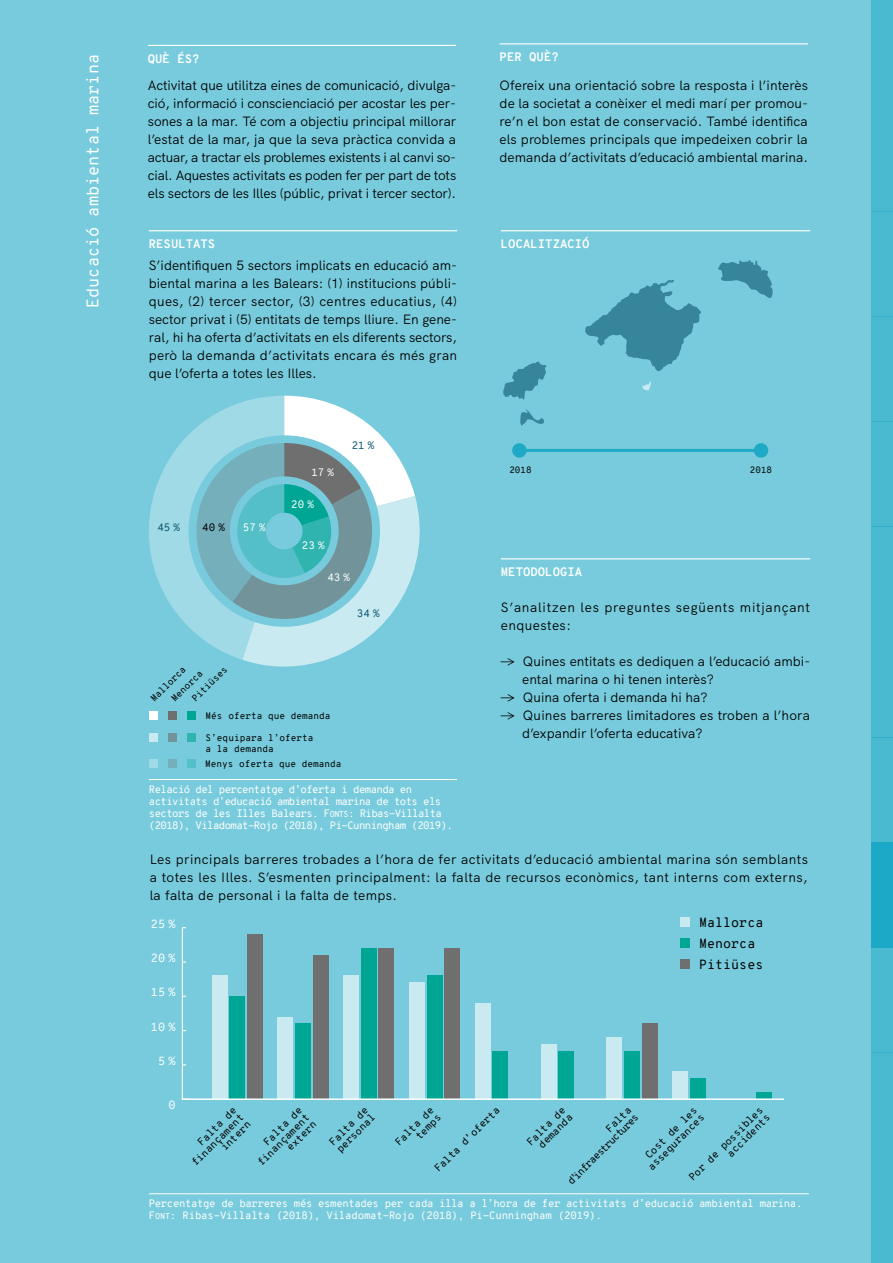
<style>
.page{position:relative;width:893px;height:1263px;background:#fff}
.page>*{position:absolute;margin:0;border:0;box-sizing:border-box;transform-origin:0 0}
.t1{font:16.5px "Overpass Mono";color:#fff}
.t2{font:13.5px/18px "HK Grotesk";letter-spacing:.005em;color:#000;text-align:justify}
.t3{font:13.5px/18px "HK Grotesk";letter-spacing:.055em;color:#000}
.t4{font:13.05px/20.7px "Overpass Mono";color:#000}
.t5{font:700 12px "Overpass Mono";color:#fff}
.t6{font:11.55px "Overpass Mono";color:#fff}
.t7{font:10.5px/12px "Overpass Mono";letter-spacing:-.06em;color:#fff}
.t8{font:10.5px/12px "Overpass Mono";letter-spacing:-.04em;color:#fff}
.t9{font:10.5px "Overpass Mono";color:#0c5770}
.t10{font:10.5px "Overpass Mono";color:#000}
.t11{font:10.05px/10.1px "Overpass Mono";color:#000;text-align:right}
.t12{font:9.3px/11.1px "Overpass Mono";color:#000}
.t13{font:9px "Overpass Mono";color:#000}
.s1{font-family:"Overpass Mono Regular SC800"}
.s2{font-family:"Overpass Mono Regular SC800";font-size:8.4px}
</style>
<div class="page">
<div style="left:1px;top:0;width:892px;height:1263px;background:#78cbdc"></div>
<div style="left:872px;top:0;width:21px;height:106px;background:#4abad1"></div>
<div style="left:872px;top:421px;width:21px;height:106px;background:#4abad1"></div>
<div style="left:872px;top:842px;width:21px;height:105px;background:#1ca9c7"></div>
<div style="left:872px;top:211px;width:21px;height:105px;background:#4abad1"></div>
<div style="left:872px;top:632px;width:21px;height:105px;background:#4abad1"></div>
<div style="left:872px;top:1053px;width:21px;height:105px;background:#4abad1"></div>
<div style="left:872px;top:106px;width:21px;height:105px;background:#4abad1"></div>
<div style="left:872px;top:527px;width:21px;height:105px;background:#4abad1"></div>
<div style="left:872px;top:947px;width:21px;height:106px;background:#4abad1"></div>
<div style="left:872px;top:316px;width:21px;height:106px;background:#4abad1"></div>
<div style="left:872px;top:737px;width:21px;height:105px;background:#4abad1"></div>
<div style="left:872px;top:1158px;width:21px;height:105px;background:#4abad1"></div>
<hr style="left:148px;top:45px;width:308px;height:1px;background:#fff">
<hr style="left:500px;top:43px;width:308px;height:1px;background:#fff">
<hr style="left:501px;top:558px;width:309px;height:1px;background:#fff">
<hr style="left:501px;top:230px;width:309px;height:1px;background:#fff">
<hr style="left:149px;top:230px;width:308px;height:1px;background:#fff">
<svg style="left:149px;top:396px;width:271px;height:271px"></svg>
<div style="left:149px;top:711px;width:9px;height:9px;background:#fff"></div>
<div style="left:168px;top:711px;width:9px;height:9px;background:#706f6f"></div>
<div style="left:187px;top:711px;width:9px;height:9px;background:#00a694"></div>
<div style="left:149px;top:734px;width:9px;height:8px;background:#c9eaf1"></div>
<div style="left:168px;top:734px;width:9px;height:8px;background:#73939a"></div>
<div style="left:187px;top:734px;width:9px;height:8px;background:#30b4b0"></div>
<div style="left:149px;top:760px;width:9px;height:8px;background:#a0dae6"></div>
<div style="left:168px;top:760px;width:9px;height:8px;background:#75afbb"></div>
<div style="left:187px;top:760px;width:9px;height:8px;background:#54bfc6"></div>
<hr style="left:149px;top:779px;width:308px;height:1px;background:#fff">
<hr style="left:149px;top:1193px;width:660px;height:1px;background:#fff">
<div style="left:247px;top:934px;width:16px;height:165px;background:#706f6f"></div>
<div style="left:313px;top:955px;width:15px;height:144px;background:#706f6f"></div>
<div style="left:378px;top:948px;width:16px;height:151px;background:#706f6f"></div>
<div style="left:444px;top:948px;width:16px;height:151px;background:#706f6f"></div>
<div style="left:642px;top:1024px;width:15px;height:75px;background:#706f6f"></div>
<div style="left:229px;top:996px;width:16px;height:103px;background:#00a694"></div>
<div style="left:295px;top:1024px;width:16px;height:75px;background:#00a694"></div>
<div style="left:361px;top:948px;width:16px;height:151px;background:#00a694"></div>
<div style="left:427px;top:976px;width:15px;height:123px;background:#00a694"></div>
<div style="left:492px;top:1051px;width:16px;height:48px;background:#00a694"></div>
<div style="left:558px;top:1051px;width:16px;height:48px;background:#00a694"></div>
<div style="left:624px;top:1051px;width:16px;height:48px;background:#00a694"></div>
<div style="left:690px;top:1078px;width:16px;height:21px;background:#00a694"></div>
<div style="left:756px;top:1092px;width:15px;height:7px;background:#00a694"></div>
<div style="left:212px;top:976px;width:16px;height:123px;background:#c9eaf1"></div>
<div style="left:278px;top:1017px;width:15px;height:82px;background:#c9eaf1"></div>
<div style="left:343px;top:976px;width:16px;height:123px;background:#c9eaf1"></div>
<div style="left:409px;top:982px;width:16px;height:117px;background:#c9eaf1"></div>
<div style="left:475px;top:1003px;width:16px;height:96px;background:#c9eaf1"></div>
<div style="left:541px;top:1044px;width:16px;height:55px;background:#c9eaf1"></div>
<div style="left:607px;top:1037px;width:15px;height:62px;background:#c9eaf1"></div>
<div style="left:672px;top:1072px;width:16px;height:27px;background:#c9eaf1"></div>
<hr style="left:182px;top:1098px;width:601px;height:2px;background:#fff">
<div style="left:681px;top:917px;width:9px;height:10px;background:#c9eaf1"></div>
<div style="left:681px;top:959px;width:9px;height:10px;background:#706f6f"></div>
<div style="left:681px;top:938px;width:9px;height:10px;background:#00a694"></div>
<hr style="left:182px;top:928px;width:1px;height:171px;background:#fff">
<hr style="left:520px;top:449px;width:241px;height:3px;background:#1ea9c6">
<div style="left:754px;top:443px;width:14px;height:15px;background:#1ea9c6;border-radius:50%"></div>
<svg style="left:585px;top:280px;width:116px;height:91px"></svg>
<svg style="left:718px;top:260px;width:55px;height:38px"></svg>
<svg style="left:503px;top:361px;width:43px;height:38px"></svg>
<svg style="left:520px;top:409px;width:24px;height:17px"></svg>
<svg style="left:642px;top:381px;width:9px;height:9px"></svg>
<div style="left:512px;top:443px;width:15px;height:15px;background:#1ea9c6;border-radius:50%"></div>
<p class="t1" style="left:81px;top:308px;width:256px;rotate:-90deg">Educació ambiental marina</p>
<p class="t5" style="left:148px;top:50px;width:53px">QUÈ ÉS?</p>
<p class="t2" style="left:148px;top:75px;width:310px">Activitat que utilitza eines de comunicació, divulga&shy;ció, informació i conscienciació per acostar les per&shy;sones a la mar. Té com a objectiu principal millorar l’estat de la mar, ja que la seva pràctica convida a actuar, a tractar els problemes existents i al canvi so&shy;cial. Aquestes activitats es poden fer per part de tots els sectors de les Illes (públic, privat i tercer sector).</p>
<p class="t5" style="left:500px;top:49px;width:61px">PER QUÈ?</p>
<p class="t2" style="left:500px;top:75px;width:310px">Ofereix una orientació sobre la resposta i l’interès de la societat a conèixer el medi marí per promou&shy;re’n el bon estat de conservació. També identifica els problemes principals que impedeixen cobrir la demanda d’activitats d’educació ambiental marina.</p>
<p class="t5" style="left:149px;top:236px;width:68px">RESULTATS</p>
<p class="t5" style="left:501px;top:236px;width:90px">LOCALITZACIÓ</p>
<p class="t2" style="left:149px;top:255px;width:310px">S’identifiquen 5 sectors implicats en educació am&shy;biental marina a les Balears: (1) institucions públi&shy;ques, (2) tercer sector, (3) centres educatius, (4) sector privat i (5) entitats de temps lliure. En gene&shy;ral, hi ha oferta d’activitats en els diferents sectors, però la demanda d’activitats encara és més gran que l’oferta a totes les Illes.</p>
<p class="t9" style="left:157px;top:520px;width:24px">45 %</p>
<p class="t10" style="left:202px;top:520px;width:24px">40 %</p>
<p class="t7" style="left:243px;top:521px;width:24px">57 %</p>
<p class="t12" style="left:148px;top:696px;width:47px;rotate:-45deg">Mallorca</p>
<p class="t12" style="left:190px;top:696px;width:47px;rotate:-45deg">Pitiüses</p>
<p class="t12" style="left:169px;top:696px;width:41px;rotate:-45deg">Menorca</p>
<p class="t7" style="left:311px;top:467px;width:24px">17 %</p>
<p class="t7" style="left:291px;top:498px;width:24px">20 %</p>
<p class="t7" style="left:302px;top:540px;width:24px">23 %</p>
<p class="t9" style="left:352px;top:437px;width:24px">21 %</p>
<p class="t7" style="left:327px;top:572px;width:24px">43 %</p>
<p class="t9" style="left:357px;top:605px;width:24px">34 %</p>
<p class="t12" style="left:206px;top:710px;width:127px">Més oferta que demanda</p>
<p class="t12" style="left:206px;top:732px;width:109px">S’equipara l’oferta a la demanda</p>
<p class="t12" style="left:205px;top:758px;width:138px">Menys oferta que demanda</p>
<p class="t7" style="left:149px;top:783px;width:306px">Relació del percentatge d’oferta i demanda en activitats d’educació ambiental marina de tots els sectors de les Illes Balears. <span class="s1">F</span><span class="s2">ONTS</span>: Ribas-Villalta (2018), Viladomat-Rojo (2018), Pi-Cunningham (2019).</p>
<p class="t13" style="left:509px;top:463px;width:24px">2018</p>
<p class="t13" style="left:750px;top:463px;width:24px">2018</p>
<p class="t5" style="left:501px;top:564px;width:83px">METODOLOGIA</p>
<p class="t3" style="left:501px;top:597px;width:311px">S’analitzen les preguntes següents mitjançant enquestes:</p>
<p class="t2" style="left:522px;top:651px;width:290px;text-indent:-21px">→ Quines entitats es dediquen a l’educació ambi&shy;ental marina o hi tenen interès?</p>
<p class="t2" style="left:501px;top:687px;width:208px">→ Quina oferta i demanda hi ha?</p>
<p class="t2" style="left:522px;top:705px;width:289px;text-indent:-21px">→ Quines barreres limitadores es troben a l’hora d’expandir l’oferta educativa?</p>
<p class="t2" style="left:150px;top:849px;width:660px">Les principals barreres trobades a l’hora de fer activitats d’educació ambiental marina són semblants a totes les Illes. S’esmenten principalment: la falta de recursos econòmics, tant interns com externs, la falta de personal i la falta de temps.</p>
<p class="t6" style="left:151px;top:915px;width:26px">25 %</p>
<p class="t6" style="left:151px;top:950px;width:26px">20 %</p>
<p class="t6" style="left:151px;top:984px;width:26px">15 %</p>
<p class="t6" style="left:151px;top:1018px;width:26px">10 %</p>
<p class="t6" style="left:158px;top:1053px;width:19px">5 %</p>
<p class="t6" style="left:169px;top:1097px;width:9px">0</p>
<p class="t4" style="left:699px;top:912px;width:66px">Mallorca<br>Menorca<br>Pitiüses</p>
<p class="t11" style="left:183px;top:1153px;width:70px;rotate:-45deg">Falta de finançament intern</p>
<p class="t11" style="left:249px;top:1153px;width:70px;rotate:-45deg">Falta de finançament extern</p>
<p class="t11" style="left:328px;top:1140px;width:51px;text-align:left;rotate:-45deg">Falta de personal</p>
<p class="t11" style="left:393px;top:1140px;width:51px;rotate:-45deg">Falta de temps</p>
<p class="t11" style="left:433px;top:1166px;width:89px;rotate:-45deg">Falta d’oferta</p>
<p class="t11" style="left:525px;top:1140px;width:51px;rotate:-45deg">Falta de demanda</p>
<p class="t11" style="left:559px;top:1172px;width:97px;rotate:-45deg">Falta d’infraestructures</p>
<p class="t11" style="left:639px;top:1157px;width:76px;rotate:-45deg">Cost de les assegurances</p>
<p class="t11" style="left:687px;top:1175px;width:101px;rotate:-45deg">Por de possibles accidents</p>
<p class="t8" style="left:149px;top:1197px;width:655px">Percentatge de barreres més esmentades per cada illa a l’hora de fer activitats d’educació ambiental marina.<br><span class="s1">F</span><span class="s2">ONT</span>: Ribas-Villalta (2018), Viladomat-Rojo (2018), Pi-Cunningham (2019).</p>
</div>
